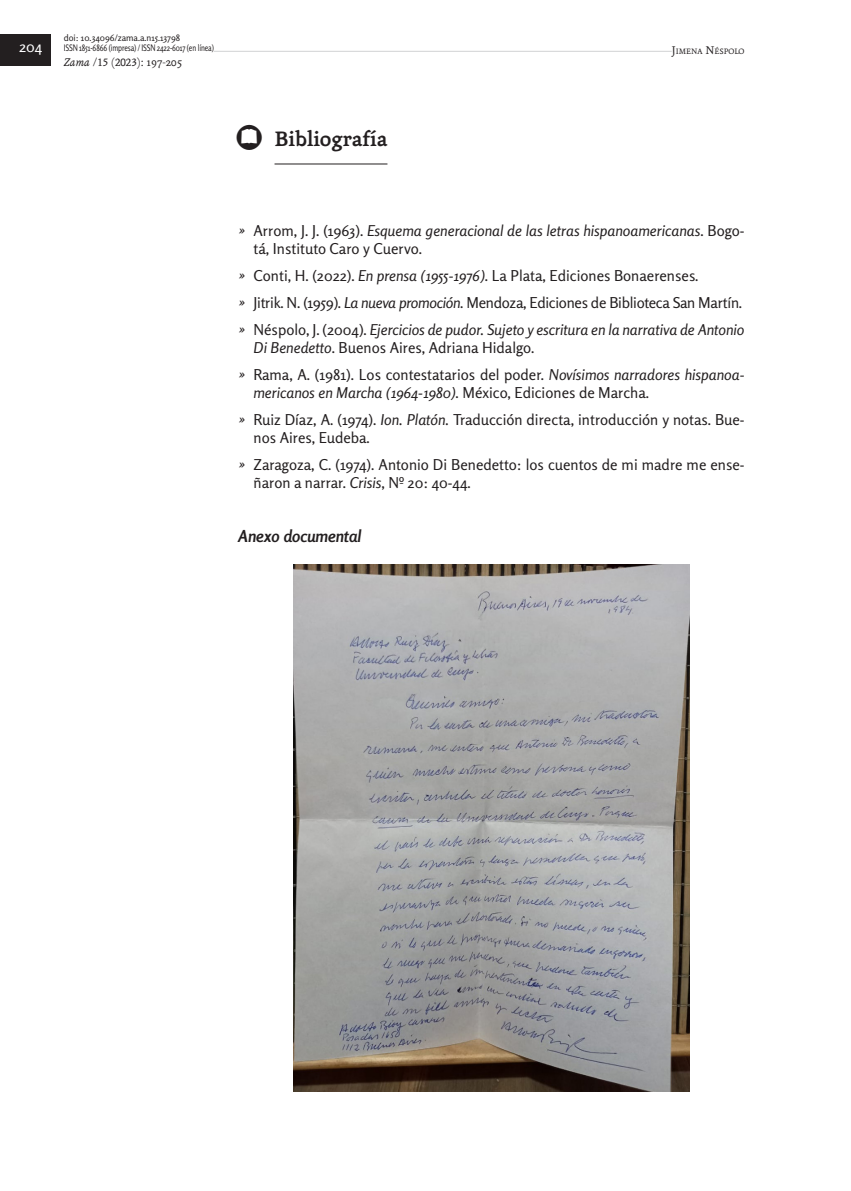
<style>
.page{position:relative;width:851px;height:1191px;background:#fff}
.page>*{position:absolute;margin:0;border:0;box-sizing:border-box;transform-origin:0 0}
.t1{font:700 22.5px "Andralis ND Os F";color:#231f20}
.art-subtitulo-sec{font:italic 700 16.5px "Rosario";color:#231f20}
.t2{font:15px/18px "Rosario";color:#231f20}
.t3{font:italic 15px/18px "Rosario";color:#231f20}
.t4{font:15px "Rosario";letter-spacing:-.02em;color:#231f20}
.t5{font:15px "Rosario";letter-spacing:-.005em;color:#fff}
.t6{font:12px "Andralis NDSC";color:#231f20}
.t7{font:9px/10.8px "Rosario";letter-spacing:-.02em;color:#231f20}
.t8{font:8.4px "Andralis ND Os F";color:#231f20}
.s1{font-family:"Andralis ND Os F";font-style:italic}
.s2{font-family:"Andralis ND Os F"}
.s3{font-size:12px}
.s4{font-family:"Iconospararevistasfilo Regula";font-weight:400;font-size:33px}
.s5{font-style:normal}
.s6{font-style:italic}
</style>
<div class="page">
<hr style="left:127px;top:51px;width:605px;height:1px;background:#d1d2d4">
<div style="left:64px;top:41px;width:150px;height:15px;background:#fff"></div>
<div style="left:0;top:35px;width:50px;height:31px;background:#231f20"></div>
<div style="left:671px;top:44px;width:73px;height:15px;background:#fff"></div>
<hr style="left:274px;top:164px;width:113px;height:1px;background:#231f20">
<img style="left:293px;top:565px;width:396px;height:526px">
<p class="t7" style="left:64px;top:32px;width:151px">doi: 10.34096/zama.a.n15.13798<br>ISSN 1851-6866 (impresa) / ISSN 2422-6017 (en línea)</p>
<p class="t6" style="left:64px;top:55px;width:120px"><span class="s1">Zama</span> /15 (2023): <span class="s2">197-205</span></p>
<p class="t5" style="left:16px;top:38px;width:24px">204</p>
<p class="t5" style="left:19px;top:38px;width:24px">204</p>
<p class="t8" style="left:671px;top:47px;width:74px"><span class="s3">J</span>IMENA <span class="s3">N</span>ÉSPOLO</p>
<p class="t1" style="left:238px;top:126px;width:150px"><span class="s4">#</span> Bibliografía</p>
<p class="t3" style="left:253px;top:221px;width:492px;text-indent:-15px">» <span class="s5">Arrom, J. J. (1963).</span> Esquema generacional de las letras hispanoamericanas<span class="s5">. Bogo&shy;tá, Instituto Caro y Cuervo.</span></p>
<p class="t2" style="left:238px;top:266px;width:461px"><span class="s6">»</span> Conti, H. (2022). <span class="s6">En prensa (1955-1976)</span>. La Plata, Ediciones Bonaerenses.</p>
<p class="t4" style="left:238px;top:293px;width:505px"><span class="s6">»</span> Jitrik. N. (1959). <span class="s6">La nueva promoción</span>. Mendoza, Ediciones de Biblioteca San Martín.</p>
<p class="t3" style="left:253px;top:320px;width:492px;text-indent:-15px">» <span class="s5">Néspolo, J. (2004).</span> Ejercicios de pudor. Sujeto y escritura en la narrativa de Antonio<br>Di Benedetto<span class="s5">. Buenos Aires, Adriana Hidalgo.</span></p>
<p class="t2" style="left:253px;top:365px;width:492px;text-indent:-15px"><span class="s6">»</span> Rama, A. (1981). Los contestatarios del poder. <span class="s6">Novísimos narradores hispanoa&shy;mericanos en Marcha (1964-1980)</span>. México, Ediciones de Marcha.</p>
<p class="t2" style="left:253px;top:410px;width:492px;text-indent:-15px"><span class="s6">»</span> Ruiz Díaz, A. (1974). <span class="s6">Ion. Platón.</span> Traducción directa, introducción y notas. Bue&shy;nos Aires, Eudeba.</p>
<p class="t2" style="left:253px;top:455px;width:492px;text-indent:-15px"><span class="s6">»</span> Zaragoza, C. (1974). Antonio Di Benedetto: los cuentos de mi madre me ense&shy;ñaron a narrar. <span class="s6">Crisis</span>, Nº 20: 40-44.</p>
<p class="art-subtitulo-sec" style="left:238px;top:522px;width:124px">Anexo documental</p>
</div>
